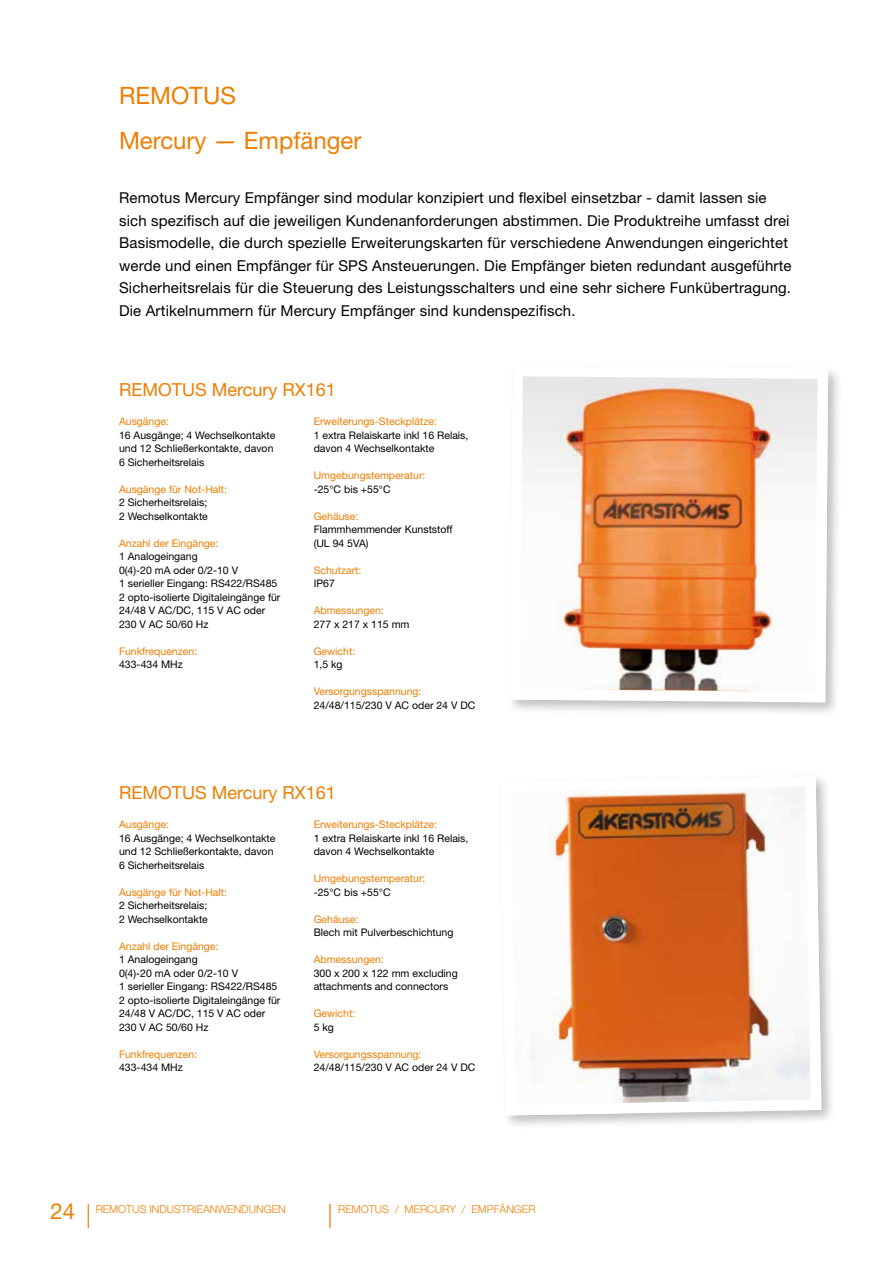
<style>
.page{position:relative;width:893px;height:1263px;background:#fff}
.page>*{position:absolute;margin:0;border:0;box-sizing:border-box;transform-origin:0 0}
.t1{font:300 24.15px "Helvetica Neue";color:#ef7d00}
.t2{font:24px/45px "Helvetica Neue";color:#ef7d00}
.t3{font:22.2px "Helvetica Neue";color:#ef7d00}
.t4{font:18px "Helvetica Neue";color:#ef7d00}
.t5{font:15px/22.5px "Helvetica Neue";letter-spacing:.01em;color:#000}
.t6{font:300 10.8px "Helvetica Neue";color:#ef7d00}
.t7{font:10.5px/13.5px "Helvetica Neue";color:#000}
.t8{font:10.5px "Helvetica Neue";color:#ef7d00}
.s1{font-weight:300;font-size:24.15px}
</style>
<div class="page">
<div style="left:507px;top:363px;width:337px;height:354px;background:#000;opacity:.25"></div>
<img style="left:510px;top:377px;width:318px;height:325px">
<div style="left:510px;top:366px;width:318px;height:336px;border:10px solid #fff;border-radius:3px"></div>
<div style="left:497px;top:773px;width:340px;height:358px;background:#000;opacity:.25"></div>
<img style="left:500px;top:776px;width:321px;height:339px">
<div style="left:500px;top:776px;width:321px;height:339px;border:10px solid #fff;border-radius:5px"></div>
<h2 class="t2" style="left:119px;top:73px;width:244px">REMOTUS<br>Mercury — Empfänger</h2>
<p class="t5" style="left:119px;top:186px;width:674px">Remotus Mercury Empfänger sind modular konzipiert und flexibel einsetzbar - damit lassen sie sich spezifisch auf die jeweiligen Kundenanforderungen abstimmen. Die Produktreihe umfasst drei Basismodelle, die durch spezielle Erweiterungskarten für verschiedene Anwendungen eingerichtet werde und einen Empfänger für SPS Ansteuerungen. Die Empfänger bieten redundant ausgeführte Sicherheitsrelais für die Steuerung des Leistungsschalters und eine sehr sichere Funkübertragung.<br>Die Artikelnummern für Mercury Empfänger sind kundenspezifisch.</p>
<h3 class="t4" style="left:119px;top:379px;width:218px">REMOTUS Mercury RX161</h3>
<p class="t8" style="left:119px;top:415px;width:51px">Ausgänge:</p>
<p class="t7" style="left:119px;top:428px;width:158px">16 Ausgänge; 4 Wechselkontakte und 12 Schließerkontakte, davon<br>6 Sicherheitsrelais</p>
<p class="t8" style="left:119px;top:482px;width:110px">Ausgänge für Not-Halt:</p>
<p class="t7" style="left:119px;top:495px;width:90px">2 Sicherheitsrelais;<br>2 Wechselkontakte</p>
<p class="t8" style="left:119px;top:536px;width:101px">Anzahl der Eingänge:</p>
<p class="t7" style="left:119px;top:549px;width:163px">1 Analogeingang<br>0(4)-20 mA oder 0/2-10 V<br>1 serieller Eingang: RS422/RS485<br>2 opto-isolierte Digitaleingänge für<br>24/48 V AC/DC, 115 V AC oder<br>230 V AC 50/60 Hz</p>
<p class="t8" style="left:119px;top:644px;width:80px">Funkfrequenzen:</p>
<p class="t7" style="left:119px;top:657px;width:65px">433-434 MHz</p>
<p class="t8" style="left:314px;top:415px;width:125px">Erweiterungs-Steckplätze:</p>
<p class="t7" style="left:314px;top:428px;width:156px">1 extra Relaiskarte inkl 16 Relais, davon 4 Wechselkontakte</p>
<p class="t8" style="left:314px;top:469px;width:113px">Umgebungstemperatur:</p>
<p class="t7" style="left:314px;top:482px;width:78px">-25°C bis +55°C</p>
<p class="t8" style="left:314px;top:509px;width:46px">Gehäuse:</p>
<p class="t7" style="left:314px;top:522px;width:140px">Flammhemmender Kunststoff (UL 94 5VA)</p>
<p class="t8" style="left:314px;top:563px;width:49px">Schutzart:</p>
<p class="t7" style="left:314px;top:576px;width:23px">IP67</p>
<p class="t8" style="left:314px;top:604px;width:72px">Abmessungen:</p>
<p class="t7" style="left:314px;top:617px;width:97px">277 x 217 x 115 mm</p>
<p class="t8" style="left:314px;top:644px;width:43px">Gewicht:</p>
<p class="t7" style="left:314px;top:657px;width:30px">1,5 kg</p>
<p class="t8" style="left:314px;top:685px;width:109px">Versorgungsspannung:</p>
<p class="t7" style="left:314px;top:698px;width:163px">24/48/115/230 V AC oder 24 V DC</p>
<h3 class="t4" style="left:119px;top:782px;width:218px">REMOTUS Mercury RX161</h3>
<p class="t8" style="left:119px;top:818px;width:51px">Ausgänge:</p>
<p class="t7" style="left:119px;top:831px;width:158px">16 Ausgänge; 4 Wechselkontakte und 12 Schließerkontakte, davon<br>6 Sicherheitsrelais</p>
<p class="t8" style="left:119px;top:885px;width:110px">Ausgänge für Not-Halt:</p>
<p class="t7" style="left:119px;top:898px;width:90px">2 Sicherheitsrelais;<br>2 Wechselkontakte</p>
<p class="t8" style="left:119px;top:939px;width:101px">Anzahl der Eingänge:</p>
<p class="t7" style="left:119px;top:952px;width:163px">1 Analogeingang<br>0(4)-20 mA oder 0/2-10 V<br>1 serieller Eingang: RS422/RS485<br>2 opto-isolierte Digitaleingänge für<br>24/48 V AC/DC, 115 V AC oder<br>230 V AC 50/60 Hz</p>
<p class="t8" style="left:119px;top:1047px;width:80px">Funkfrequenzen:</p>
<p class="t7" style="left:119px;top:1060px;width:65px">433-434 MHz</p>
<p class="t8" style="left:314px;top:818px;width:125px">Erweiterungs-Steckplätze:</p>
<p class="t7" style="left:314px;top:831px;width:156px">1 extra Relaiskarte inkl 16 Relais, davon 4 Wechselkontakte</p>
<p class="t8" style="left:314px;top:872px;width:113px">Umgebungstemperatur:</p>
<p class="t7" style="left:314px;top:885px;width:78px">-25°C bis +55°C</p>
<p class="t8" style="left:314px;top:912px;width:46px">Gehäuse:</p>
<p class="t7" style="left:314px;top:925px;width:141px">Blech mit Pulverbeschichtung</p>
<p class="t8" style="left:314px;top:953px;width:72px">Abmessungen:</p>
<p class="t7" style="left:314px;top:966px;width:146px">300 x 200 x 122 mm excluding attachments and connectors</p>
<p class="t8" style="left:314px;top:1007px;width:43px">Gewicht:</p>
<p class="t7" style="left:314px;top:1020px;width:22px">5 kg</p>
<p class="t8" style="left:314px;top:1047px;width:109px">Versorgungsspannung:</p>
<p class="t7" style="left:314px;top:1060px;width:163px">24/48/115/230 V AC oder 24 V DC</p>
<p class="t6" style="left:96px;top:1202px;width:192px">REMOTUS INDUSTRIEANWENDUNGEN</p>
<p class="t6" style="left:338px;top:1202px;width:199px">REMOTUS / MERCURY / EMPFÄNGER</p>
<h3 class="t3" style="left:51px;top:1198px;width:42px">24 <span class="s1">|</span></h3>
<h1 class="t1" style="left:327px;top:1200px;width:7px">|</h1>
</div>
